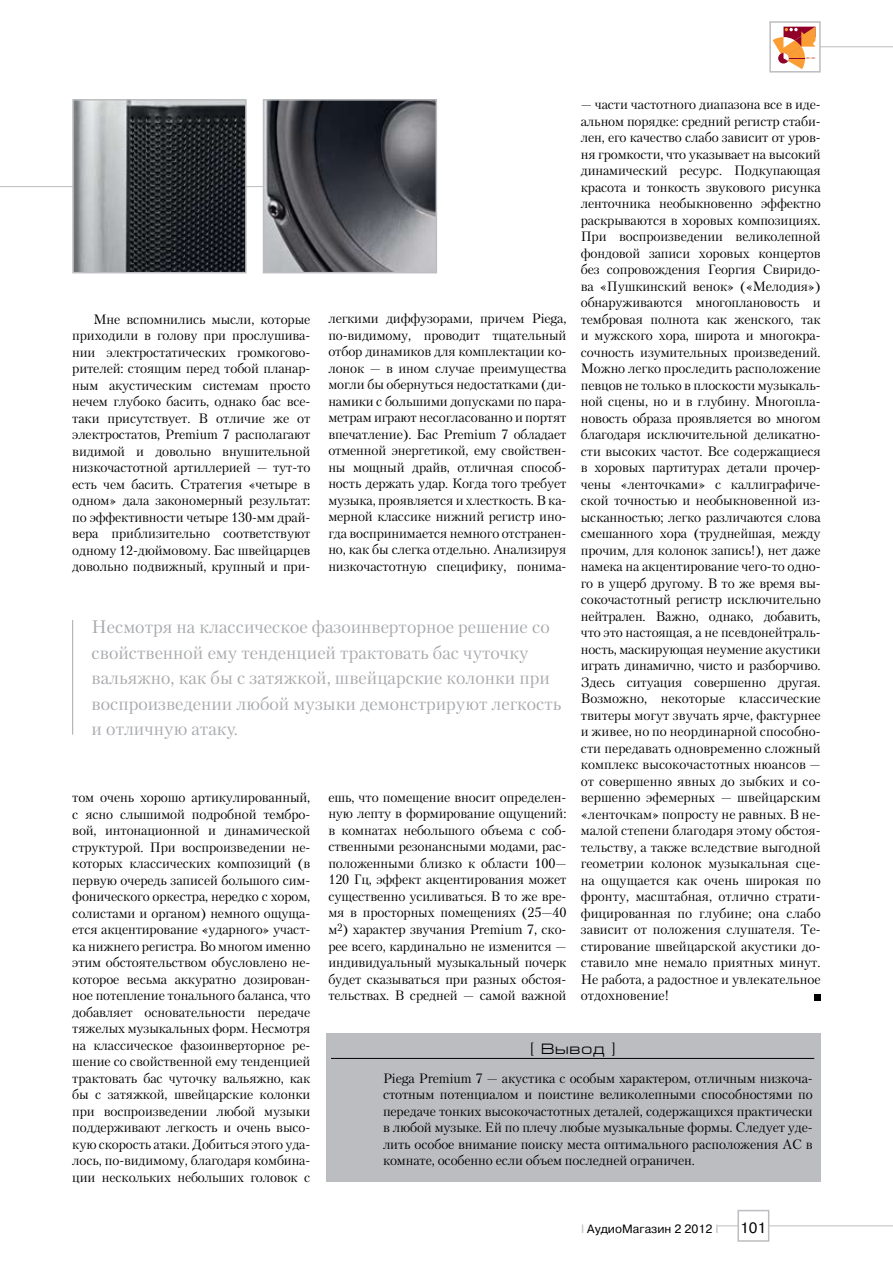
<style>
.page{position:relative;width:893px;height:1263px;background:#fff}
.page>*{position:absolute;margin:0;border:0;box-sizing:border-box;transform-origin:0 0}
.t1{font:18px/25.5px "Petersburg";color:#a7a9ac}
.t2{font:15px "Europe Extended C";letter-spacing:.05em;color:#000}
.t3{font:15px "Pragmatica C";color:#000}
.t4{font:13.5px/16.5px "Petersburg";letter-spacing:-.01em;color:#000;text-align:justify}
.t5{font:12px "Pragmatica C";color:#000}
.s1{color:#bcbdc0}
</style>
<div class="page">
<hr style="left:718px;top:1225px;width:175px;height:1px;background:#bcbdc0">
<div style="left:737px;top:1210px;width:32px;height:32px;background:#fff;border:2px solid #bcbdc0"></div>
<hr style="left:769px;top:46px;width:124px;height:1px;background:#bcbdc0">
<div style="left:770px;top:22px;width:50px;height:50px;background:#fff"></div>
<svg style="left:773px;top:27px;width:42px;height:42px"></svg>
<div style="left:769px;top:21px;width:52px;height:52px;border:2px solid #bcbdc0"></div>
<div style="left:327px;top:1033px;width:494px;height:149px;background:#bcbdc0"></div>
<hr style="left:331px;top:1058px;width:483px;height:1px;background:#000">
<hr style="left:0;top:186px;width:305px;height:1px;background:#bcbdc0">
<img style="left:75px;top:102px;width:169px;height:168px">
<div style="left:72px;top:99px;width:175px;height:174px;border:2px solid #bcbdc0"></div>
<img style="left:266px;top:102px;width:168px;height:168px">
<div style="left:263px;top:99px;width:174px;height:174px;border:2px solid #bcbdc0"></div>
<hr style="left:72px;top:620px;width:1px;height:115px;background:#a7a9ac">
<div style="left:814px;top:994px;width:7px;height:6px;background:#000"></div>
<p class="t4" style="left:581px;top:96px;width:241px">— части частотного диапазона все в иде&shy;альном порядке: средний регистр стаби&shy;лен, его качество слабо зависит от уров&shy;ня громкости, что указывает на высокий динамический ресурс. Подкупающая красота и тонкость звукового рисунка ленточника необыкновенно эффектно раскрываются в хоровых композициях.<br>При воспроизведении великолепной фондовой записи хоровых концертов без сопровождения Георгия Свиридо&shy;ва «Пушкинский венок» («Мелодия») обнаруживаются многоплановость и тембровая полнота как женского, так и мужского хора, широта и многокра&shy;сочность изумительных произведений.<br>Можно легко проследить расположение певцов не только в плоскости музыкаль&shy;ной сцены, но и в глубину. Многопла&shy;новость образа проявляется во многом благодаря исключительной деликатно&shy;сти высоких частот. Все содержащиеся в хоровых партитурах детали прочер&shy;чены «ленточками» с каллиграфиче&shy;ской точностью и необыкновенной из&shy;ысканностью; легко различаются слова смешанного хора (труднейшая, между прочим, для колонок запись!), нет даже намека на акцентирование чего-то одно&shy;го в ущерб другому. В то же время вы&shy;сокочастотный регистр исключительно нейтрален. Важно, однако, добавить, что это настоящая, а не псевдонейтраль&shy;ность, маскирующая неумение акустики играть динамично, чисто и разборчиво.<br>Здесь ситуация совершенно другая.<br>Возможно, некоторые классические твитеры могут звучать ярче, фактурнее и живее, но по неординарной способно&shy;сти передавать одновременно сложный комплекс высокочастотных нюансов — от совершенно явных до зыбких и со&shy;вершенно эфемерных — швейцарским «ленточкам» попросту не равных. В не&shy;малой степени благодаря этому обстоя&shy;тельству, а также вследствие выгодной геометрии колонок музыкальная сце&shy;на ощущается как очень широкая по фронту, масштабная, отлично страти&shy;фицированная по глубине; она слабо зависит от положения слушателя. Те&shy;стирование швейцарской акустики до&shy;ставило мне немало приятных минут.<br>Не работа, а радостное и увлекательное отдохновение!</p>
<p class="t4" style="left:328px;top:310px;width:240px">легкими диффузорами, причем Piega, по-видимому, проводит тщательный отбор динамиков для комплектации ко&shy;лонок — в ином случае преимущества могли бы обернуться недостатками (ди&shy;намики с большими допусками по пара&shy;метрам играют несогласованно и портят впечатление). Бас Premium 7 обладает отменной энергетикой, ему свойствен&shy;ны мощный драйв, отличная способ&shy;ность держать удар. Когда того требует музыка, проявляется и хлесткость. В ка&shy;мерной классике нижний регистр ино&shy;гда воспринимается немного отстранен&shy;но, как бы слегка отдельно. Анализируя низкочастотную специфику, понима-</p>
<p class="t4" style="left:72px;top:311px;width:240px;text-indent:21px">Мне вспомнились мысли, которые приходили в голову при прослушива&shy;нии электростатических громкогово&shy;рителей: стоящим перед тобой планар&shy;ным акустическим системам просто нечем глубоко басить, однако бас все&shy;таки присутствует. В отличие же от электростатов, Premium 7 располагают видимой и довольно внушительной низкочастотной артиллерией — тут-то есть чем басить. Стратегия «четыре в одном» дала закономерный результат: по эффективности четыре 130-мм драй&shy;вера приблизительно соответствуют одному 12-дюймовому. Бас швейцарцев довольно подвижный, крупный и при-</p>
<h1 class="t1" style="left:92px;top:614px;width:471px">Несмотря на классическое фазоинверторное решение со свойственной ему тенденцией трактовать бас чуточку вальяжно, как бы с затяжкой, швейцарские колонки при воспроизведении любой музыки демонстрируют легкость и отличную атаку.</h1>
<p class="t4" style="left:72px;top:789px;width:240px">том очень хорошо артикулированный, с ясно слышимой подробной тембро&shy;вой, интонационной и динамической структурой. При воспроизведении не&shy;которых классических композиций (в первую очередь записей большого сим&shy;фонического оркестра, нередко с хором, солистами и органом) немного ощуща&shy;ется акцентирование «ударного» участ&shy;ка нижнего регистра. Во многом именно этим обстоятельством обусловлено не&shy;которое весьма аккуратно дозирован&shy;ное потепление тонального баланса, что добавляет основательности передаче тяжелых музыкальных форм. Несмотря на классическое фазоинверторное ре&shy;шение со свойственной ему тенденцией трактовать бас чуточку вальяжно, как бы с затяжкой, швейцарские колонки при воспроизведении любой музыки поддерживают легкость и очень высо&shy;кую скорость атаки. Добиться этого уда&shy;лось, по-видимому, благодаря комбина&shy;ции нескольких небольших головок с</p>
<p class="t4" style="left:328px;top:789px;width:240px">ешь, что помещение вносит определен&shy;ную лепту в формирование ощущений: в комнатах небольшого объема с соб&shy;ственными резонансными модами, рас&shy;положенными близко к области 100— 120 Гц, эффект акцентирования может существенно усиливаться. В то же вре&shy;мя в просторных помещениях (25—40 м<sup>2</sup>) характер звучания Premium 7, ско&shy;рее всего, кардинально не изменится — индивидуальный музыкальный почерк будет сказываться при разных обстоя&shy;тельствах. В средней — самой важной</p>
<p class="t2" style="left:530px;top:1041px;width:87px">[ Вывод ]</p>
<p class="t4" style="left:383px;top:1070px;width:431px">Piega Premium 7 — акустика с особым характером, отличным низкоча&shy;стотным потенциалом и поистине великолепными способностями по передаче тонких высокочастотных деталей, содержащихся практически в любой музыке. Ей по плечу любые музыкальные формы. Следует уде&shy;лить особое внимание поиску места оптимального расположения АС в комнате, особенно если объем последней ограничен.</p>
<p class="t5" style="left:581px;top:1222px;width:139px"><span class="s1">I</span> АудиоМагазин 2 2012 <span class="s1">I</span></p>
<p class="t3" style="left:740px;top:1219px;width:28px">101</p>
</div>
